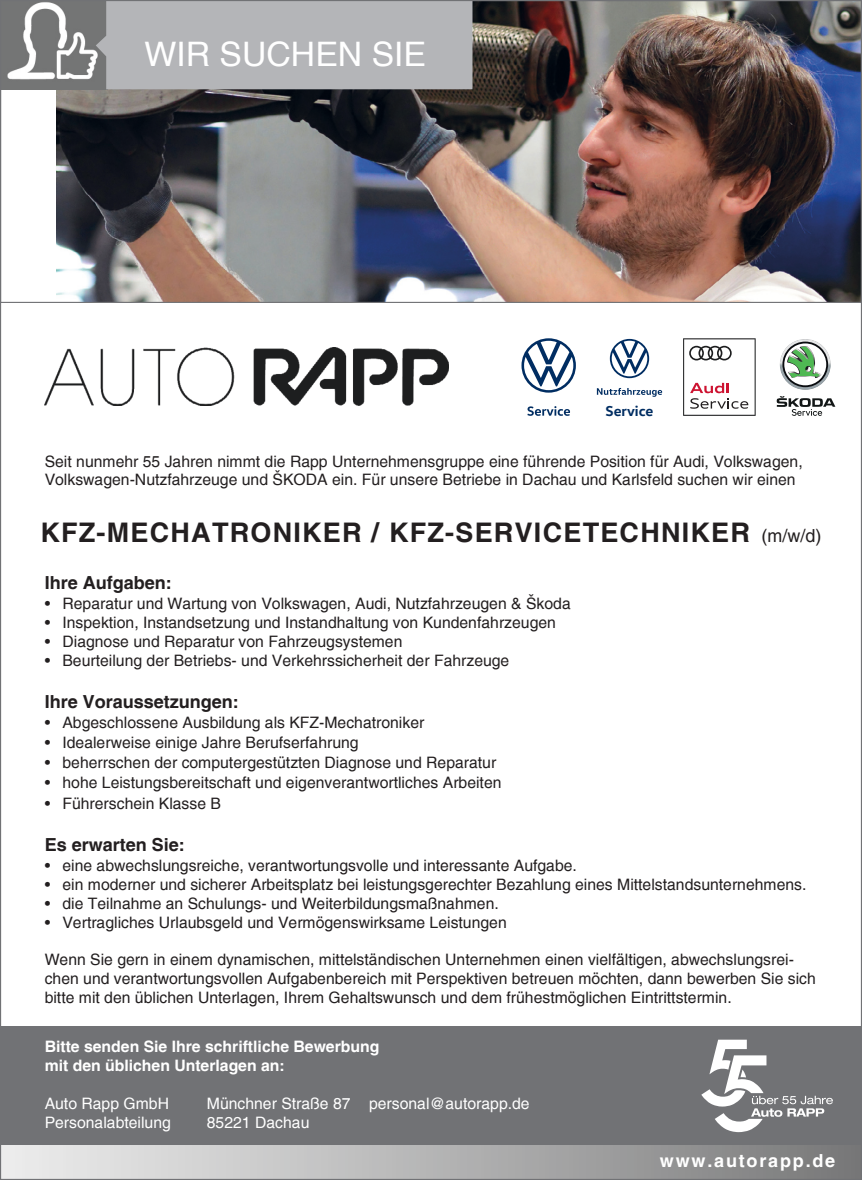
<style>
.page{position:relative;width:862px;height:1180px;background:#fff}
.page>*{position:absolute;margin:0;border:0;box-sizing:border-box;transform-origin:0 0}
.t1{font:33.75px "Helvetica";color:#fff}
.t2{font:700 27px "Helvetica";letter-spacing:.045em;color:#231f20}
.t3{font:700 18px "Helvetica";color:#231f20}
.t4{font:700 18px "Helvetica";letter-spacing:.1em;color:#fff}
.t5{font:15.75px/18.9px "Helvetica";color:#231f20}
.t6{font:15.75px "Helvetica";color:#fff}
.t7{font:700 15.75px "Helvetica";color:#fff}
.t8{font:700 14.62px "VW Head";color:#002d62}
.s1{font-weight:400;font-size:18px}
</style>
<div class="page">
<img style="left:56px;top:2px;width:803px;height:299px">
<div style="left:0;top:1142px;width:861px;height:38px;background:linear-gradient(to right,#eee,#79797a)"></div>
<div style="left:0;top:1027px;width:861px;height:118px;background:#717275"></div>
<img style="left:2px;top:2px;width:94px;height:87px">
<div style="left:96px;top:2px;width:376px;height:87px;background:#b4b5b8"></div>
<img style="left:45px;top:347px;width:403px;height:58px">
<svg style="left:521px;top:338px;width:54px;height:55px"></svg>
<svg style="left:527px;top:406px;width:42px;height:10px"></svg>
<svg style="left:683px;top:338px;width:72px;height:78px"></svg>
<svg style="left:596px;top:388px;width:65px;height:9px"></svg>
<svg style="left:609px;top:339px;width:39px;height:39px"></svg>
<svg style="left:776px;top:396px;width:58px;height:20px"></svg>
<svg style="left:779px;top:339px;width:51px;height:51px"></svg>
<svg style="left:701px;top:1040px;width:131px;height:92px"></svg>
<p class="t1" style="left:144px;top:35px;width:283px">WIR SUCHEN SIE</p>
<p class="t8" style="left:605px;top:402px;width:49px">Service</p>
<p class="t5" style="left:45px;top:453px;width:759px;line-height:18px">Seit nunmehr 55 Jahren nimmt die Rapp Unternehmensgruppe eine führende Position für Audi, Volkswagen,<br>Volkswagen-Nutzfahrzeuge und ŠKODA ein. Für unsere Betriebe in Dachau und Karlsfeld suchen wir einen</p>
<p class="t2" style="left:40px;top:517px;width:782px">KFZ-MECHATRONIKER / KFZ-SERVICETECHNIKER <span class="s1">(m/w/d)</span></p>
<p class="t3" style="left:45px;top:572px;width:129px">Ihre Aufgaben:</p>
<p class="t5" style="left:45px;top:594px;width:527px">• Reparatur und Wartung von Volkswagen, Audi, Nutzfahrzeugen &amp; Škoda</p>
<p class="t5" style="left:45px;top:613px;width:512px">• Inspektion, Instandsetzung und Instandhaltung von Kundenfahrzeugen</p>
<p class="t5" style="left:45px;top:632px;width:359px">• Diagnose und Reparatur von Fahrzeugsystemen</p>
<p class="t5" style="left:45px;top:651px;width:466px">• Beurteilung der Betriebs- und Verkehrssicherheit der Fahrzeuge</p>
<p class="t3" style="left:45px;top:691px;width:196px">Ihre Voraussetzungen:</p>
<p class="t5" style="left:45px;top:713px;width:381px">• Abgeschlossene Ausbildung als KFZ-Mechatroniker</p>
<p class="t5" style="left:45px;top:733px;width:315px">• Idealerweise einige Jahre Berufserfahrung</p>
<p class="t5" style="left:45px;top:753px;width:453px">• beherrschen der computergestützten Diagnose und Reparatur</p>
<p class="t5" style="left:45px;top:773px;width:458px">• hohe Leistungsbereitschaft und eigenverantwortliches Arbeiten</p>
<p class="t5" style="left:45px;top:794px;width:178px">• Führerschein Klasse B</p>
<p class="t3" style="left:45px;top:834px;width:142px">Es erwarten Sie:</p>
<p class="t5" style="left:45px;top:856px;width:533px">• eine abwechslungsreiche, verantwortungsvolle und interessante Aufgabe.</p>
<p class="t5" style="left:45px;top:875px;width:762px">• ein moderner und sicherer Arbeitsplatz bei leistungsgerechter Bezahlung eines Mittelstandsunternehmens.</p>
<p class="t5" style="left:45px;top:894px;width:455px">• die Teilnahme an Schulungs- und Weiterbildungsmaßnahmen.</p>
<p class="t5" style="left:45px;top:912px;width:463px">• Vertragliches Urlaubsgeld und Vermögenswirksame Leistungen</p>
<p class="t5" style="left:45px;top:950px;width:772px">Wenn Sie gern in einem dynamischen, mittelständischen Unternehmen einen vielfältigen, abwechslungsrei&shy;chen und verantwortungsvollen Aufgabenbereich mit Perspektiven betreuen möchten, dann bewerben Sie sich bitte mit den üblichen Unterlagen, Ihrem Gehaltswunsch und dem frühestmöglichen Eintrittstermin.</p>
<p class="t7" style="left:45px;top:1038px;width:336px">Bitte senden Sie Ihre schriftliche Bewerbung</p>
<p class="t7" style="left:45px;top:1056px;width:241px">mit den üblichen Unterlagen an:</p>
<p class="t6" style="left:45px;top:1094px;width:126px">Auto Rapp GmbH</p>
<p class="t6" style="left:207px;top:1094px;width:324px">Münchner Straße 87 personal@autorapp.de</p>
<p class="t6" style="left:45px;top:1113px;width:128px">Personalabteilung</p>
<p class="t6" style="left:207px;top:1113px;width:104px">85221 Dachau</p>
<p class="t4" style="left:659px;top:1150px;width:177px">www.autorapp.de</p>
</div>
